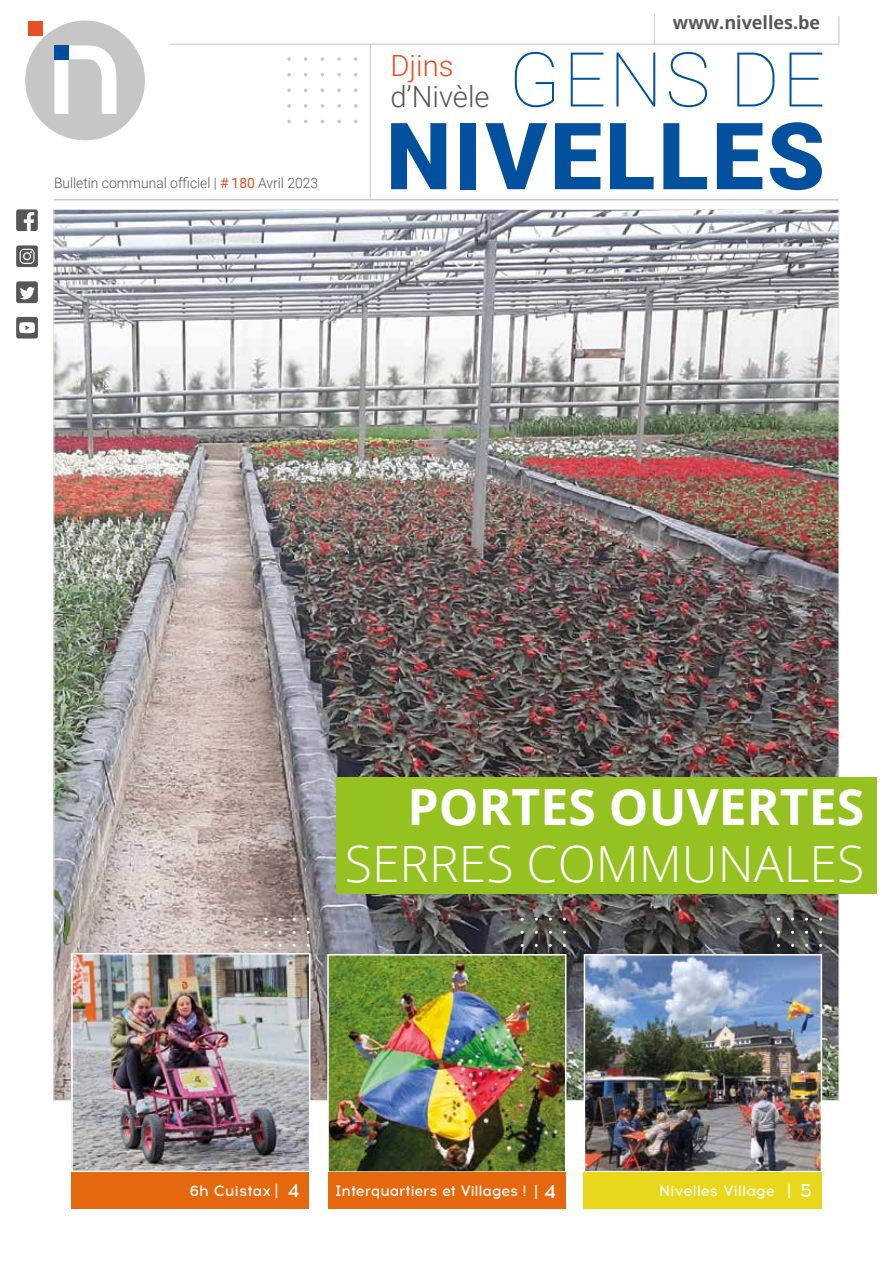
<style>
.page{position:relative;width:893px;height:1263px;background:#fff}
.page>*{position:absolute;margin:0;border:0;box-sizing:border-box;transform-origin:0 0}
.t1{font:900 93px "Roboto";letter-spacing:.03em;color:#02509e}
.t2{font:100 75.75px "Roboto";letter-spacing:.035em;color:#02509e}
.t3{font:300 49.95px "Open Sans";color:#fff}
.t4{font:700 49.95px "Open Sans";color:#fff}
.t5{font:300 29.25px "Roboto";color:#575756}
.t6{font:300 29.25px "Roboto";color:#e94e24}
.t7{font:700 18px "Open Sans";color:#575756}
.t8{font:500 15px "Acrom";letter-spacing:-.01em;color:#fff}
.t9{font:300 14.25px "Roboto";color:#575756}
.s1{font-weight:400;color:#e94e24}
.s2{font-size:18.9px}
</style>
<div class="page">
<img style="left:56px;top:211px;width:781px;height:888px">
<svg style="left:16px;top:209px;width:22px;height:22px"></svg>
<svg style="left:16px;top:281px;width:22px;height:22px"></svg>
<svg style="left:16px;top:245px;width:22px;height:22px"></svg>
<hr style="left:370px;top:44px;width:1px;height:155px;background:#c6c6c6">
<svg style="left:839px;top:16px;width:1px;height:29px"></svg>
<hr style="left:170px;top:44px;width:669px;height:1px;background:#c6c6c6">
<hr style="left:54px;top:199px;width:785px;height:1px;background:#c6c6c6">
<div style="left:27px;top:22px;width:117px;height:117px;background:#c6c6c6;border-radius:50%"></div>
<div style="left:25px;top:21px;width:120px;height:119px;border:3px solid #c6c6c6;border-radius:50%"></div>
<svg style="left:54px;top:45px;width:63px;height:69px"></svg>
<div style="left:29px;top:21px;width:14px;height:15px;background:#e94e24"></div>
<div style="left:54px;top:45px;width:15px;height:15px;background:#004f9f"></div>
<hr style="left:654px;top:14px;width:1px;height:31px;background:#c6c6c6">
<svg style="left:287px;top:120px;width:4px;height:3px"></svg>
<svg style="left:287px;top:104px;width:4px;height:4px"></svg>
<svg style="left:287px;top:89px;width:4px;height:3px"></svg>
<svg style="left:287px;top:73px;width:4px;height:3px"></svg>
<svg style="left:287px;top:57px;width:4px;height:4px"></svg>
<svg style="left:304px;top:120px;width:4px;height:3px"></svg>
<svg style="left:304px;top:104px;width:4px;height:4px"></svg>
<svg style="left:304px;top:57px;width:4px;height:4px"></svg>
<svg style="left:321px;top:104px;width:3px;height:4px"></svg>
<svg style="left:321px;top:57px;width:3px;height:4px"></svg>
<svg style="left:337px;top:120px;width:4px;height:3px"></svg>
<svg style="left:337px;top:104px;width:4px;height:4px"></svg>
<svg style="left:337px;top:89px;width:4px;height:3px"></svg>
<svg style="left:337px;top:73px;width:4px;height:3px"></svg>
<svg style="left:337px;top:57px;width:4px;height:4px"></svg>
<svg style="left:354px;top:120px;width:4px;height:3px"></svg>
<svg style="left:354px;top:104px;width:4px;height:4px"></svg>
<svg style="left:354px;top:57px;width:4px;height:4px"></svg>
<svg style="left:16px;top:317px;width:22px;height:22px"></svg>
<img style="left:74px;top:956px;width:233px;height:213px">
<div style="left:71px;top:953px;width:239px;height:219px;border:2px solid #fff"></div>
<div style="left:71px;top:1172px;width:238px;height:36px;background:#e5680e"></div>
<img style="left:587px;top:957px;width:232px;height:212px">
<div style="left:584px;top:954px;width:238px;height:218px;border:2px solid #fff"></div>
<div style="left:583px;top:1172px;width:239px;height:36px;background:#e8d71a"></div>
<div style="left:336px;top:778px;width:540px;height:116px;background:#95c121"></div>
<img style="left:330px;top:957px;width:233px;height:213px">
<div style="left:327px;top:954px;width:239px;height:219px;border:2px solid #fff"></div>
<div style="left:328px;top:1173px;width:238px;height:36px;background:#e5680e"></div>
<p class="t9" style="left:54px;top:172px;width:266px">Bulletin communal officiel | <span class="s1"># 180</span> Avril 2023</p>
<p class="t7" style="left:673px;top:10px;width:149px">www.nivelles.be</p>
<h2 class="t2" style="left:509px;top:26px;width:318px">GENS DE</h2>
<h1 class="t1" style="left:386px;top:91px;width:440px">NIVELLES</h1>
<h3 class="t6" style="left:390px;top:45px;width:65px">Djins</h3>
<h3 class="t5" style="left:390px;top:76px;width:101px">d’Nivèle</h3>
<h3 class="t4" style="left:408px;top:771px;width:458px">PORTES OUVERTES</h3>
<h3 class="t3" style="left:345px;top:830px;width:521px">SERRES COMMUNALES</h3>
<p class="t8" style="left:190px;top:1181px;width:111px">6h Cuistax <span class="s2">| 4</span></p>
<p class="t8" style="left:659px;top:1181px;width:154px">Nivelles Village <span class="s2">| 5</span></p>
<p class="t8" style="left:335px;top:1181px;width:223px">Interquartiers et Villages ! <span class="s2">| 4</span></p>
</div>
